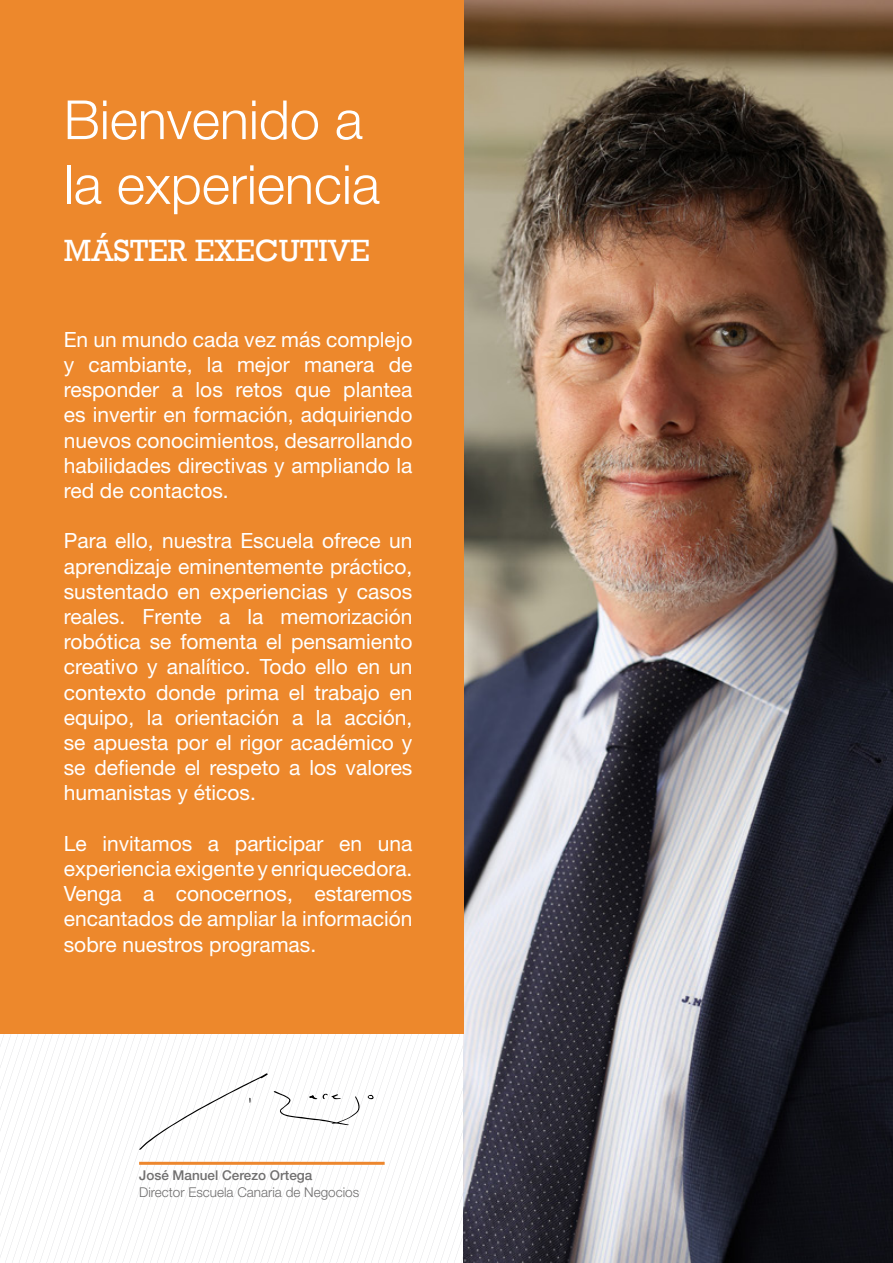
<style>
.page{position:relative;width:893px;height:1263px;background:#fff}
.page>*{position:absolute;margin:0;border:0;box-sizing:border-box;transform-origin:0 0}
.t1{font:300 54px/64.8px "Helvetica Neue LT Std";color:#fff}
.t2{font:31.5px "Rockwell";color:#fff}
.t3{font:21px/25.2px "Helvetica Neue LT Std";color:#fff;text-align:justify}
.t4{font:300 13.5px "Helvetica Neue LT Std";color:#706f6f}
.t5{font:500 13.5px "Helvetica Neue LT Std";color:#706f6f}
</style>
<div class="page">
<svg style="left:0;top:1033px;width:463px;height:230px"></svg>
<hr style="left:139px;top:1162px;width:246px;height:3px;background:#ed872e">
<svg style="left:274px;top:1091px;width:86px;height:34px"></svg>
<svg style="left:139px;top:1073px;width:129px;height:77px"></svg>
<svg style="left:367px;top:1094px;width:7px;height:5px"></svg>
<img style="left:463px;top:0;width:430px;height:1263px">
<div style="left:0;top:0;width:463px;height:1033px;background:#ed882c"></div>
<h1 class="t1" style="left:64px;top:86px;width:318px">Bienvenido a la experiencia</h1>
<h2 class="t2" style="left:64px;top:232px;width:308px">MÁSTER EXECUTIVE</h2>
<p class="t3" style="left:64px;top:326px;width:350px">En un mundo cada vez más complejo y cambiante, la mejor manera de responder a los retos que plantea es invertir en formación, adquiriendo nuevos conocimientos, desarrollando habilidades directivas y ampliando la red de contactos.</p>
<p class="t3" style="left:64px;top:528px;width:350px">Para ello, nuestra Escuela ofrece un aprendizaje eminentemente práctico, sustentado en experiencias y casos reales. Frente a la memorización robótica se fomenta el pensamiento creativo y analítico. Todo ello en un contexto donde prima el trabajo en equipo, la orientación a la acción, se apuesta por el rigor académico y se defiende el respeto a los valores humanistas y éticos.</p>
<p class="t3" style="left:64px;top:830px;width:350px">Le invitamos a participar en una experiencia exigente y enriquecedora.<br>Venga a conocernos, estaremos encantados de ampliar la información sobre nuestros programas.</p>
<p class="t5" style="left:139px;top:1167px;width:175px">José Manuel Cerezo Ortega</p>
<p class="t4" style="left:139px;top:1183px;width:222px">Director Escuela Canaria de Negocios</p>
</div>
